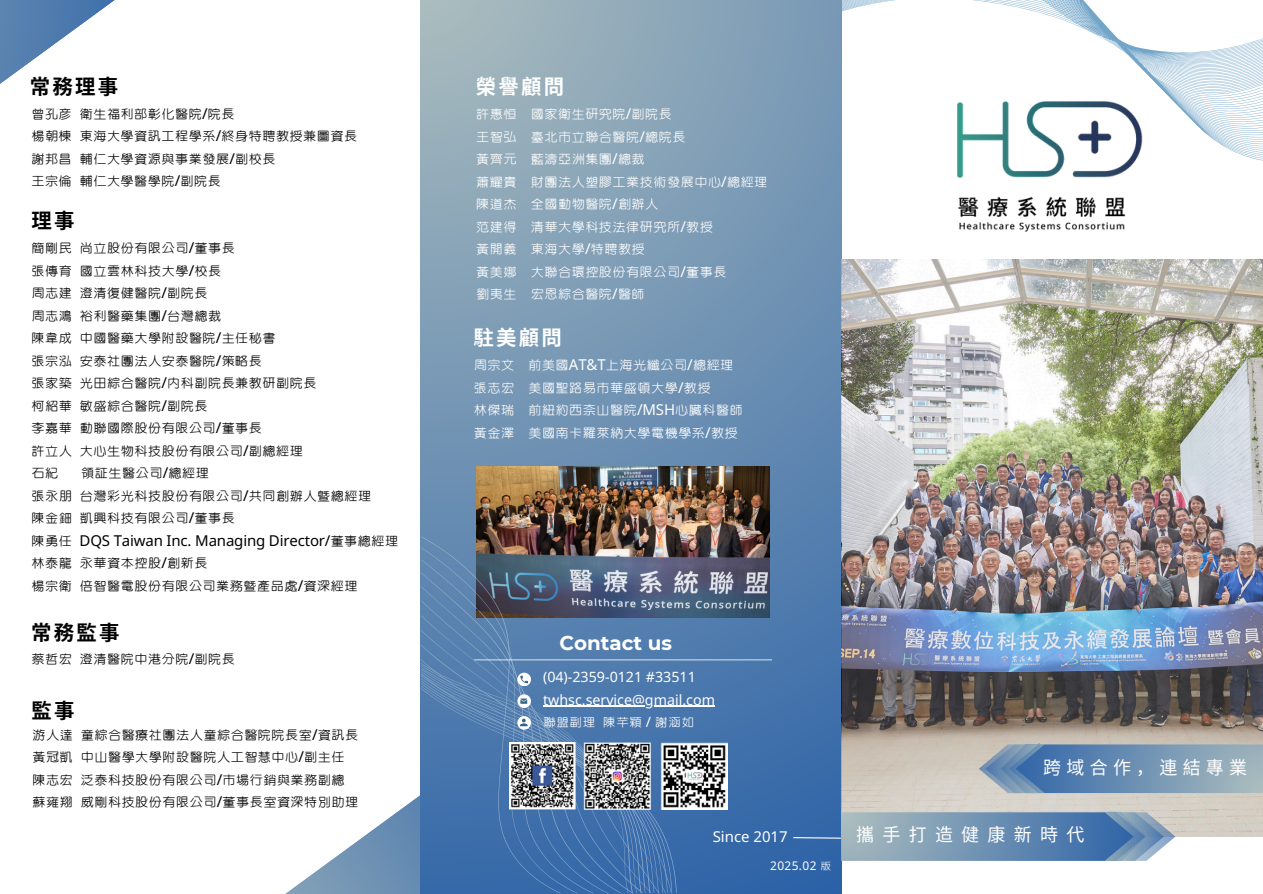
<style>
.page{position:relative;width:1263px;height:894px;background:#fff}
.page>*{position:absolute;margin:0;border:0;box-sizing:border-box;transform-origin:0 0}
.t1{font:700 20.4px "Noto Sans CJ Ksc";letter-spacing:.11em;color:#000}
.t2{font:700 20.4px "Noto Sans CJ Ksc";letter-spacing:.11em;color:#fff}
.t3{font:700 19.95px "Montserrat";color:#fff}
.t4{font:18px "Noto Sans CJ Ksc";letter-spacing:.465em;color:#fff}
.t5{font:18px "Noto Sans CJ Ksc";letter-spacing:.29em;color:#fff}
.t6{font:15px/22.5px "cw Te X Yen";letter-spacing:-.01em;color:#000}
.t7{font:15px/22.5px "cw Te X Yen";letter-spacing:-.01em;color:#fff}
.t8{font:15px "Noto Sans";color:#fff}
.t9{font:14.25px/22.5px "Noto Sans";color:#fff}
.t10{font:12px "Noto Sans";letter-spacing:.03em;color:#fff}
.s1{font-family:"Noto Sans"}
.s2{font-family:"cw Te X Yen"}
</style>
<div class="page">
<svg style="left:287px;top:722px;width:134px;height:171px"></svg>
<svg style="left:842px;top:0;width:421px;height:161px"></svg>
<svg style="left:421px;top:0;width:421px;height:893px;background:#7294b3"></svg>
<svg style="left:0;top:0;width:115px;height:84px"></svg>
<img style="left:841px;top:259px;width:422px;height:577px">
<svg style="left:979px;top:744px;width:284px;height:48px;background:#7695b4"></svg>
<svg style="left:792px;top:812px;width:383px;height:48px;background:#6e91b4"></svg>
<img style="left:896px;top:17px;width:295px;height:296px">
<img style="left:476px;top:467px;width:294px;height:150px">
<svg style="left:659px;top:660px;width:7px;height:232px"></svg>
<svg style="left:652px;top:644px;width:7px;height:248px"></svg>
<svg style="left:643px;top:629px;width:9px;height:263px;background:#4c78ae"></svg>
<svg style="left:633px;top:615px;width:10px;height:277px;background:#4e79ae"></svg>
<svg style="left:621px;top:600px;width:12px;height:292px;background:#4d78ab"></svg>
<svg style="left:608px;top:586px;width:13px;height:306px;background:#4a74a8"></svg>
<svg style="left:594px;top:572px;width:14px;height:320px;background:#4a73a5"></svg>
<svg style="left:578px;top:559px;width:16px;height:333px;background:#5277a7"></svg>
<svg style="left:561px;top:547px;width:17px;height:345px;background:#4f73a0"></svg>
<svg style="left:421px;top:536px;width:140px;height:356px;background:#4e74a1"></svg>
<hr style="left:474px;top:659px;width:298px;height:1px;background:#fff">
<svg style="left:517px;top:715px;width:14px;height:14px"></svg>
<svg style="left:520px;top:718px;width:8px;height:8px"></svg>
<svg style="left:517px;top:672px;width:14px;height:14px"></svg>
<svg style="left:520px;top:675px;width:8px;height:8px"></svg>
<svg style="left:517px;top:694px;width:14px;height:13px"></svg>
<svg style="left:520px;top:698px;width:7px;height:5px"></svg>
<hr style="left:543px;top:705px;width:172px;height:1px;background:#fff">
<img style="left:509px;top:742px;width:218px;height:67px">
<h4 class="t1" style="left:30px;top:70px;width:90px">常務理事</h4>
<p class="t6" style="left:31px;top:103px;width:328px">曾孔彥衛生福利部彰化醫院<span class="s1">/</span>院長<br>楊朝棟東海大學資訊工程學系<span class="s1">/</span>終身特聘教授兼圖資長謝邦昌輔仁大學資源與事業發展<span class="s1">/</span>副校長<br>王宗倫輔仁大學醫學院<span class="s1">/</span>副院長</p>
<p class="t1" style="left:32px;top:204px;width:45px">理事</p>
<h1 class="t6" style="left:31px;top:237px;width:287px">簡剛民尚立股份有限公司<span class="s1">/</span>董事長<br>張傳育國立雲林科技大學<span class="s1">/</span>校長<br>周志建澄清復健醫院<span class="s1">/</span>副院長<br>周志鴻裕利醫藥集團<span class="s1">/</span>台灣總裁<br>陳韋成中國醫藥大學附設醫院<span class="s1">/</span>主任秘書<br>張宗泓安泰社團法人安泰醫院<span class="s1">/</span>策略長<br>張家築光田綜合醫院<span class="s1">/</span>內科副院長兼教研副院長柯紹華敏盛綜合醫院<span class="s1">/</span>副院長<br>李嘉華動聯國際股份有限公司<span class="s1">/</span>董事長<br>許立人大心生物科技股份有限公司<span class="s1">/</span>副總經理石紀</h1>
<h1 class="t6" style="left:31px;top:462px;width:369px;text-indent:50px">領証生醫公司<span class="s1">/</span>總經理<br>張永朋台灣彩光科技股份有限公司<span class="s1">/</span>共同創辦人暨總經理<br>陳金鈿凱興科技有限公司<span class="s1">/</span>董事長<br>陳勇任 <span class="s1">DQS Taiwan Inc. Managing Director/</span>董事總經理林泰龍永華資本控股<span class="s1">/</span>創新長<br>楊宗衛倍智醫電股份有限公司業務暨產品處<span class="s1">/</span>資深經理</h1>
<p class="t1" style="left:31px;top:616px;width:90px">常務監事</p>
<p class="t6" style="left:31px;top:648px;width:205px">蔡哲宏澄清醫院中港分院<span class="s1">/</span>副院長</p>
<h4 class="t1" style="left:32px;top:694px;width:45px">監事</h4>
<p class="t6" style="left:32px;top:723px;width:328px">游人達童綜合醫療社團法人童綜合醫院院長室<span class="s1">/</span>資訊長黃冠凱中山醫學大學附設醫院人工智慧中心<span class="s1">/</span>副主任陳志宏泛泰科技股份有限公司<span class="s1">/</span>市場行銷與業務副總蘇雍翔威剛科技股份有限公司<span class="s1">/</span>董事長室資深特別助理</p>
<p class="t2" style="left:476px;top:70px;width:90px">榮譽顧問</p>
<h1 class="t7" style="left:476px;top:103px;width:293px">許惠恒 國家衛生研究院<span class="s1">/</span>副院長<br>王智弘 臺北市立聯合醫院<span class="s1">/</span>總院長<br>黃齊元 藍濤亞洲集團<span class="s1">/</span>總裁<br>蕭耀貴 財團法人塑膠工業技術發展中心<span class="s1">/</span>總經理陳道杰 全國動物醫院<span class="s1">/</span>創辦人<br>范建得 清華大學科技法律研究所<span class="s1">/</span>教授<br>黃開義 東海大學<span class="s1">/</span>特聘教授<br>黃美娜 大聯合環控股份有限公司<span class="s1">/</span>董事長<br>劉夷生 宏恩綜合醫院<span class="s1">/</span>醫師</h1>
<h1 class="t2" style="left:474px;top:321px;width:90px">駐美顧問</h1>
<h4 class="t7" style="left:474px;top:354px;width:271px">周宗文 前美國<span class="s1">AT&amp;T</span>上海光纖公司<span class="s1">/</span>總經理張志宏 美國聖路易市華盛頓大學<span class="s1">/</span>教授<br>林傑瑞 前紐約西奈山醫院<span class="s1">/MSH</span>心臟科醫師黃金澤 美國南卡羅萊納大學電機學系<span class="s1">/</span>教授</h4>
<p class="t3" style="left:559px;top:630px;width:114px">Contact us</p>
<h1 class="t9" style="left:543px;top:665px;width:154px">(04)-2359-0121 #33511</h1>
<h3 class="t9" style="left:543px;top:687px;width:173px">twhsc.service@gmail.com<span class="s2">聯盟副理陳芊穎</span> / <span class="s2">謝涵如</span></h3>
<h4 class="t8" style="left:713px;top:825px;width:76px">Since 2017</h4>
<h4 class="t10" style="left:770px;top:856px;width:63px">2025.02 <span class="s2">版</span></h4>
<h1 class="t5" style="left:1043px;top:753px;width:205px">跨域合作，連結專業</h1>
<p class="t4" style="left:856px;top:820px;width:230px">攜手打造健康新時代</p>
</div>
